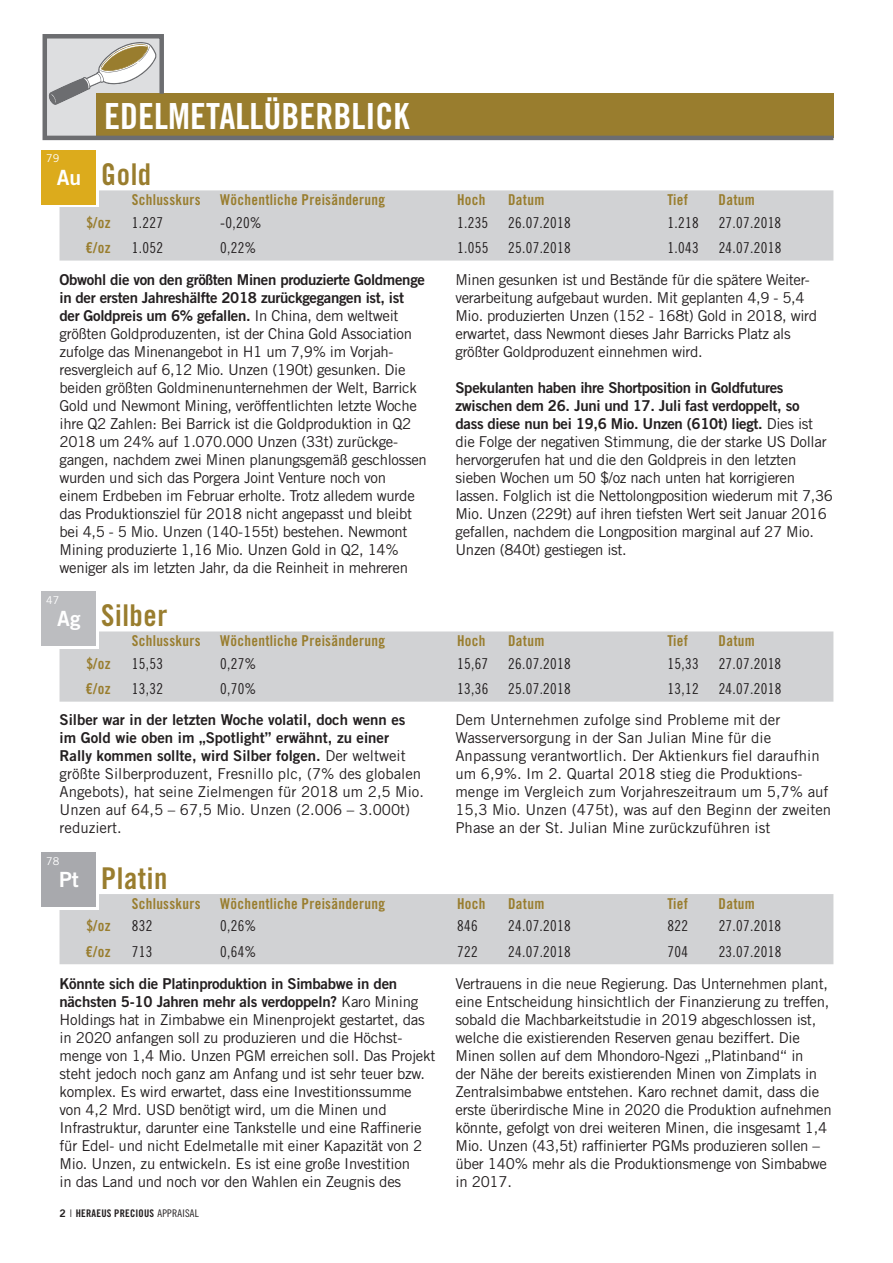
<style>
.page{position:relative;width:893px;height:1263px;background:#fff}
.page>*{position:absolute;margin:0;border:0;box-sizing:border-box;transform-origin:0 0}
.t1{font:36px "Trade Gothic LT Std Bd Cn 20";color:#fff}
.t2{font:30px "Trade Gothic LT Std Bd Cn 20";letter-spacing:.02em;color:#997d2e}
.t3{font:21px "Trade Gothic LT Std Bd 2";color:#fff}
.t4{font:15px/18px "Trade Gothic LT Std";letter-spacing:-.015em;color:#231f20}
.t5{font:15px/18px "Trade Gothic LT Std Bd 2";letter-spacing:-.02em;color:#231f20}
.t6{font:15px "Trade Gothic LT Std Cn 18";letter-spacing:.02em;color:#231f20}
.t7{font:15px "Trade Gothic LT Std Bd Cn 20";letter-spacing:.02em;color:#997d2e}
.t8{font:15px/18px "Trade Gothic LT Std Bd 2";color:#231f20}
.t9{font:10.8px "Trade Gothic LT Std";color:#fff}
.t10{font:10.5px "Trade Gothic LT Std Bd Cn 20";letter-spacing:.02em;color:#231f20}
.s1{font-family:"Trade Gothic LT Std"}
.s2{font-family:"Trade Gothic LT Std Bd 2"}
.s3{font-family:"Trade Gothic LT Std";font-weight:300}
.s4{font-family:"Trade Gothic LT Std Cn 18"}
</style>
<div class="page">
<div style="left:60px;top:894px;width:773px;height:70px;background:#d1d2d4"></div>
<div style="left:60px;top:631px;width:773px;height:71px;background:#d1d2d4"></div>
<div style="left:60px;top:190px;width:773px;height:71px;background:#d1d2d4"></div>
<div style="left:45px;top:153px;width:54px;height:54px;background:linear-gradient(to right,#fff,#fff)"></div>
<div style="left:42px;top:150px;width:54px;height:54px;background:#dcab1c"></div>
<div style="left:45px;top:594px;width:54px;height:54px;background:linear-gradient(to right,#fff,#fff)"></div>
<div style="left:42px;top:591px;width:54px;height:54px;background:#bcbdc0"></div>
<div style="left:45px;top:855px;width:54px;height:54px;background:#fff"></div>
<div style="left:42px;top:852px;width:54px;height:55px;background:#a8a9ad"></div>
<svg style="left:42px;top:34px;width:792px;height:107px"></svg>
<h1 class="t1" style="left:104px;top:94px;width:307px">EDELMETALLÜBERBLICK</h1>
<p class="t9" style="left:46px;top:152px;width:15px">79</p>
<h3 class="t3" style="left:57px;top:164px;width:26px">Au</h3>
<h2 class="t2" style="left:101px;top:156px;width:52px">Gold</h2>
<p class="t7" style="left:132px;top:191px;width:70px">Schlusskurs</p>
<p class="t7" style="left:220px;top:191px;width:166px">Wöchentliche Preisänderung</p>
<p class="t7" style="left:457px;top:191px;width:30px">Hoch</p>
<p class="t7" style="left:508px;top:191px;width:38px">Datum</p>
<p class="t7" style="left:668px;top:191px;width:22px">Tief</p>
<p class="t7" style="left:719px;top:191px;width:38px">Datum</p>
<p class="t7" style="left:86px;top:213px;width:26px">$/oz</p>
<p class="t6" style="left:132px;top:213px;width:33px">1.227</p>
<p class="t6" style="left:220px;top:213px;width:43px">-0,20%</p>
<p class="t6" style="left:457px;top:213px;width:33px">1.235</p>
<p class="t6" style="left:508px;top:213px;width:64px">26.07.2018</p>
<p class="t6" style="left:668px;top:213px;width:33px">1.218</p>
<p class="t6" style="left:719px;top:213px;width:64px">27.07.2018</p>
<p class="t7" style="left:86px;top:239px;width:27px">€/oz</p>
<p class="t6" style="left:132px;top:239px;width:33px">1.052</p>
<p class="t6" style="left:220px;top:239px;width:38px">0,22%</p>
<p class="t6" style="left:457px;top:239px;width:33px">1.055</p>
<p class="t6" style="left:508px;top:239px;width:64px">25.07.2018</p>
<p class="t6" style="left:668px;top:239px;width:33px">1.043</p>
<p class="t6" style="left:719px;top:239px;width:64px">24.07.2018</p>
<p class="t5" style="left:60px;top:270px;width:367px">Obwohl die von den größten Minen produzierte Goldmenge in der ersten Jahreshälfte 2018 zurückgegangen ist, ist der Goldpreis um 6% gefallen. <span class="s1">In China, dem weltweit</span></p>
<p class="t4" style="left:60px;top:324px;width:369px">größten Goldproduzenten, ist der China Gold Association zufolge das Minenangebot in H1 um 7,9% im Vorjah&shy;resvergleich auf 6,12 Mio. Unzen (190t) gesunken. Die beiden größten Goldminenunternehmen der Welt, Barrick Gold und Newmont Mining, veröffentlichten letzte Woche ihre Q2 Zahlen: Bei Barrick ist die Goldproduktion in Q2<br>2018 um 24% auf 1.070.000 Unzen (33t) zurückge&shy;gangen, nachdem zwei Minen planungsgemäß geschlossen wurden und sich das Porgera Joint Venture noch von einem Erdbeben im Februar erholte. Trotz alledem wurde das Produktionsziel für 2018 nicht angepasst und bleibt bei 4,5 - 5 Mio. Unzen (140-155t) bestehen. Newmont Mining produzierte 1,16 Mio. Unzen Gold in Q2, 14% weniger als im letzten Jahr, da die Reinheit in mehreren</p>
<p class="t9" style="left:46px;top:593px;width:15px">47</p>
<h3 class="t3" style="left:57px;top:605px;width:25px">Ag</h3>
<h2 class="t2" style="left:101px;top:597px;width:68px">Silber</h2>
<p class="t4" style="left:455px;top:270px;width:363px">Minen gesunken ist und Bestände für die spätere Weiter&shy;verarbeitung aufgebaut wurden. Mit geplanten 4,9 - 5,4<br>Mio. produzierten Unzen (152 - 168t) Gold in 2018, wird erwartet, dass Newmont dieses Jahr Barricks Platz als größter Goldproduzent einnehmen wird.</p>
<p class="t5" style="left:455px;top:378px;width:359px">Spekulanten haben ihre Shortposition in Goldfutures zwischen dem 26. Juni und 17. Juli fast verdoppelt, so dass diese nun bei 19,6 Mio. Unzen (610t) liegt. <span class="s1">Dies ist</span></p>
<p class="t4" style="left:455px;top:432px;width:379px">die Folge der negativen Stimmung, die der starke US Dollar hervorgerufen hat und die den Goldpreis in den letzten sieben Wochen um 50 $/oz nach unten hat korrigieren lassen. Folglich ist die Nettolongposition wiederum mit 7,36<br>Mio. Unzen (229t) auf ihren tiefsten Wert seit Januar 2016 gefallen, nachdem die Longposition marginal auf 27 Mio.<br>Unzen (840t) gestiegen ist.</p>
<p class="t7" style="left:132px;top:632px;width:70px">Schlusskurs</p>
<p class="t7" style="left:220px;top:632px;width:166px">Wöchentliche Preisänderung</p>
<p class="t7" style="left:457px;top:632px;width:30px">Hoch</p>
<p class="t7" style="left:508px;top:632px;width:38px">Datum</p>
<p class="t7" style="left:668px;top:632px;width:22px">Tief</p>
<p class="t7" style="left:719px;top:632px;width:38px">Datum</p>
<p class="t7" style="left:86px;top:654px;width:26px">$/oz</p>
<p class="t6" style="left:132px;top:654px;width:33px">15,53</p>
<p class="t6" style="left:220px;top:654px;width:38px">0,27%</p>
<p class="t6" style="left:457px;top:654px;width:33px">15,67</p>
<p class="t6" style="left:508px;top:654px;width:64px">26.07.2018</p>
<p class="t6" style="left:668px;top:654px;width:33px">15,33</p>
<p class="t6" style="left:719px;top:654px;width:64px">27.07.2018</p>
<p class="t7" style="left:86px;top:680px;width:27px">€/oz</p>
<p class="t6" style="left:132px;top:680px;width:33px">13,32</p>
<p class="t6" style="left:220px;top:680px;width:38px">0,70%</p>
<p class="t6" style="left:457px;top:680px;width:33px">13,36</p>
<p class="t6" style="left:508px;top:680px;width:64px">25.07.2018</p>
<p class="t6" style="left:668px;top:680px;width:33px">13,12</p>
<p class="t6" style="left:719px;top:680px;width:64px">24.07.2018</p>
<p class="t8" style="left:60px;top:711px;width:348px">Silber war in der letzten Woche volatil, doch wenn es im Gold wie oben im „Spotlight” erwähnt, zu einer<br>Rally kommen sollte, wird Silber folgen. <span class="s1">Der weltweit</span></p>
<p class="t4" style="left:60px;top:765px;width:366px">größte Silberproduzent, Fresnillo plc, (7% des globalen Angebots), hat seine Zielmengen für 2018 um 2,5 Mio.<br>Unzen auf 64,5 – 67,5 Mio. Unzen (2.006 – 3.000t) reduziert.</p>
<p class="t9" style="left:46px;top:854px;width:15px">78</p>
<h3 class="t3" style="left:59px;top:867px;width:21px">Pt</h3>
<h2 class="t2" style="left:101px;top:860px;width:68px">Platin</h2>
<p class="t4" style="left:455px;top:711px;width:377px">Dem Unternehmen zufolge sind Probleme mit der Wasserversorgung in der San Julian Mine für die Anpassung verantwortlich. Der Aktienkurs fiel daraufhin um 6,9%. Im 2. Quartal 2018 stieg die Produktions&shy;menge im Vergleich zum Vorjahreszeitraum um 5,7% auf 15,3 Mio. Unzen (475t), was auf den Beginn der zweiten Phase an der St. Julian Mine zurückzuführen ist</p>
<p class="t7" style="left:132px;top:894px;width:70px">Schlusskurs</p>
<p class="t7" style="left:220px;top:894px;width:166px">Wöchentliche Preisänderung</p>
<p class="t7" style="left:457px;top:894px;width:30px">Hoch</p>
<p class="t7" style="left:508px;top:894px;width:38px">Datum</p>
<p class="t7" style="left:668px;top:894px;width:22px">Tief</p>
<p class="t7" style="left:719px;top:894px;width:38px">Datum</p>
<p class="t7" style="left:86px;top:917px;width:26px">$/oz</p>
<p class="t6" style="left:132px;top:917px;width:22px">832</p>
<p class="t6" style="left:220px;top:917px;width:38px">0,26%</p>
<p class="t6" style="left:457px;top:917px;width:22px">846</p>
<p class="t6" style="left:508px;top:917px;width:64px">24.07.2018</p>
<p class="t6" style="left:668px;top:917px;width:22px">822</p>
<p class="t6" style="left:719px;top:917px;width:64px">27.07.2018</p>
<p class="t7" style="left:86px;top:942px;width:27px">€/oz</p>
<p class="t6" style="left:132px;top:943px;width:22px">713</p>
<p class="t6" style="left:220px;top:943px;width:38px">0,64%</p>
<p class="t6" style="left:457px;top:943px;width:22px">722</p>
<p class="t6" style="left:508px;top:943px;width:64px">24.07.2018</p>
<p class="t6" style="left:668px;top:943px;width:22px">704</p>
<p class="t6" style="left:719px;top:943px;width:64px">23.07.2018</p>
<p class="t5" style="left:60px;top:974px;width:360px">Könnte sich die Platinproduktion in Simbabwe in den nächsten 5-10 Jahren mehr als verdoppeln? <span class="s1">Karo Mining</span></p>
<p class="t4" style="left:60px;top:1010px;width:377px">Holdings hat in Zimbabwe ein Minenprojekt gestartet, das in 2020 anfangen soll zu produzieren und die Höchst&shy;menge von 1,4 Mio. Unzen PGM erreichen soll. Das Projekt steht jedoch noch ganz am Anfang und ist sehr teuer bzw. komplex. Es wird erwartet, dass eine Investitionssumme von 4,2 Mrd. USD benötigt wird, um die Minen und Infrastruktur, darunter eine Tankstelle und eine Raffinerie für Edel- und nicht Edelmetalle mit einer Kapazität von 2<br>Mio. Unzen, zu entwickeln. Es ist eine große Investition<br>in das Land und noch vor den Wahlen ein Zeugnis des</p>
<p class="t10" style="left:60px;top:1207px;width:141px"><span class="s2">2</span> <span class="s3">I</span> HERAEUS PRECIOUS <span class="s4">APPRAISAL</span></p>
<p class="t4" style="left:455px;top:974px;width:378px">Vertrauens in die neue Regierung. Das Unternehmen plant, eine Entscheidung hinsichtlich der Finanzierung zu treffen, sobald die Machbarkeitstudie in 2019 abgeschlossen ist, welche die existierenden Reserven genau beziffert. Die Minen sollen auf dem Mhondoro-Ngezi „Platinband“ in<br>der Nähe der bereits existierenden Minen von Zimplats in Zentralsimbabwe entstehen. Karo rechnet damit, dass die erste überirdische Mine in 2020 die Produktion aufnehmen könnte, gefolgt von drei weiteren Minen, die insgesamt 1,4<br>Mio. Unzen (43,5t) raffinierter PGMs produzieren sollen – über 140% mehr als die Produktionsmenge von Simbabwe in 2017.</p>
</div>
